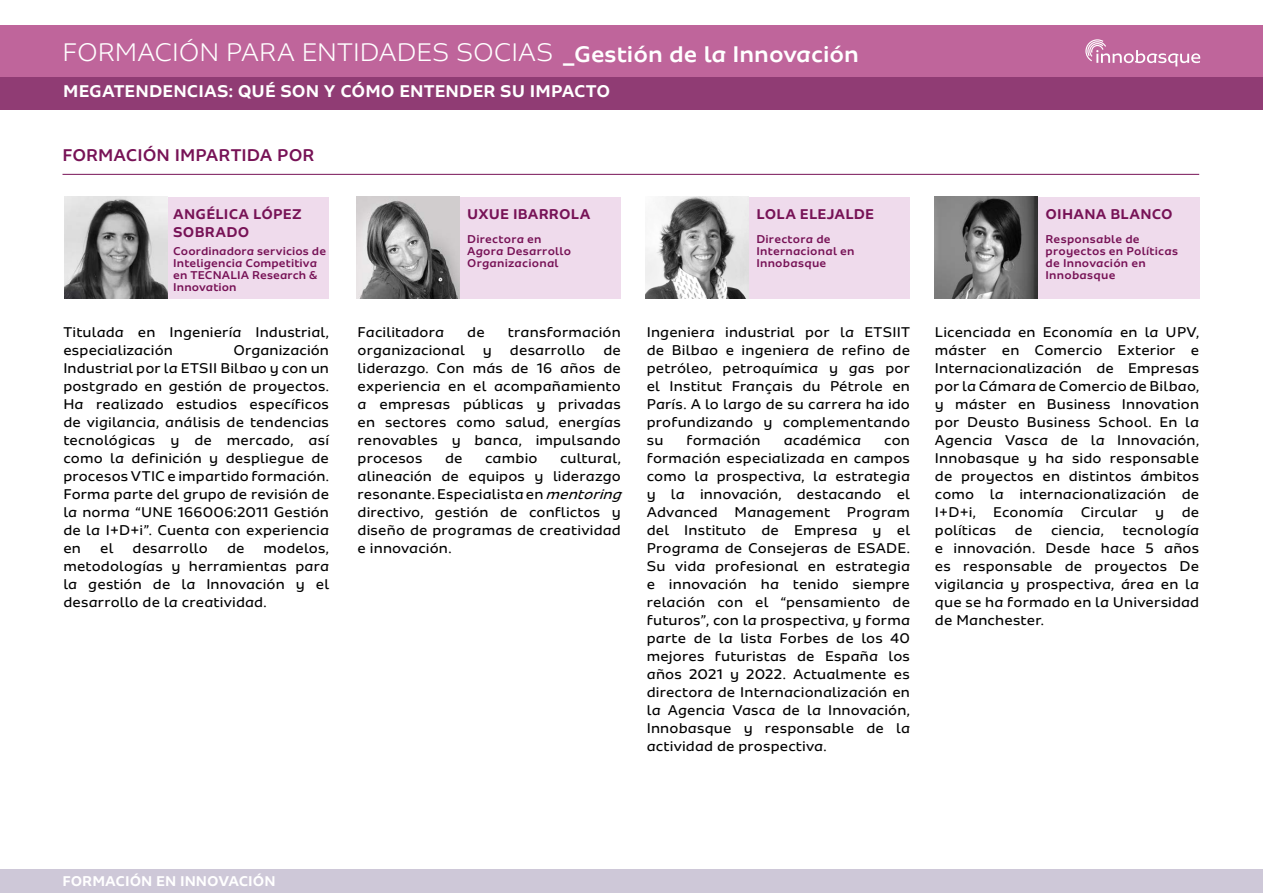
<style>
.page{position:relative;width:1263px;height:893px;background:#fff}
.page>*{position:absolute;margin:0;border:0;box-sizing:border-box;transform-origin:0 0}
.t1{font:300 27px "Sua";color:#fff}
.t2{font:500 24px "Sua";color:#fff}
.t3{font:700 18px "Sua";letter-spacing:.005em;color:#fff}
.t4{font:500 18px "Sua";letter-spacing:.005em;color:#771256}
.t5{font:15px/18px "Sua";letter-spacing:.01em;color:#000;text-align:justify}
.t6{font:700 15px/18px "Sua";letter-spacing:.015em;color:#771256}
.t7{font:700 15px "Sua";color:#fff}
.t8{font:500 12px/12px "Sua";letter-spacing:.015em;color:#771256}
.s1{font-style:italic}
</style>
<div class="page">
<div style="left:0;top:26px;width:1263px;height:52px;background:#bf659b"></div>
<svg style="left:1085px;top:39px;width:115px;height:27px"></svg>
<div style="left:0;top:870px;width:1263px;height:23px;background:#cec8d8"></div>
<div style="left:0;top:77px;width:1263px;height:32px;background:#903c74"></div>
<hr style="left:63px;top:174px;width:1136px;height:1px;background:#771256">
<div style="left:168px;top:197px;width:161px;height:102px;background:#efdbec"></div>
<div style="left:460px;top:197px;width:161px;height:102px;background:#efdbec"></div>
<div style="left:749px;top:197px;width:161px;height:102px;background:#efdbec"></div>
<div style="left:1038px;top:197px;width:161px;height:102px;background:#efdbec"></div>
<img style="left:65px;top:197px;width:103px;height:102px">
<img style="left:357px;top:197px;width:103px;height:102px">
<img style="left:646px;top:197px;width:103px;height:102px">
<img style="left:935px;top:197px;width:103px;height:102px">
<h1 class="t1" style="left:63px;top:38px;width:492px">FORMACIÓN PARA ENTIDADES SOCIAS</h1>
<h2 class="t2" style="left:563px;top:40px;width:297px">_Gestión de la Innovación</h2>
<p class="t3" style="left:63px;top:80px;width:548px">MEGATENDENCIAS: QUÉ SON Y CÓMO ENTENDER SU IMPACTO</p>
<p class="t4" style="left:63px;top:145px;width:253px">FORMACIÓN IMPARTIDA POR</p>
<p class="t6" style="left:173px;top:205px;width:130px">ANGÉLICA LÓPEZ<br>SOBRADO</p>
<p class="t8" style="left:173px;top:245px;width:154px">Coordinadora servicios de<br>Inteligencia Competitiva en TECNALIA Research &amp;<br>Innovation</p>
<p class="t5" style="left:63px;top:323px;width:267px">Titulada en Ingeniería Industrial, especialización</p>
<p class="t5" style="left:63px;top:341px;width:267px;text-indent:170px">Organización Industrial por la ETSII Bilbao y con un postgrado en gestión de proyectos.<br>Ha realizado estudios específicos de vigilancia, análisis de tendencias tecnológicas y de mercado, así como la definición y despliegue de procesos VTIC e impartido formación.<br>Forma parte del grupo de revisión de la norma “UNE 166006:2011 Gestión de la I+D+i”. Cuenta con experiencia en</p>
<p class="t5" style="left:63px;top:539px;width:267px;text-indent:200px">modelos, metodologías y herramientas para la gestión de la Innovación y el desarrollo de la creatividad.</p>
<p class="t5" style="left:100px;top:539px;width:15px">el</p>
<p class="t5" style="left:133px;top:539px;width:77px">desarrollo</p>
<p class="t5" style="left:227px;top:539px;width:19px">de</p>
<p class="t6" style="left:467px;top:205px;width:125px">UXUE IBARROLA</p>
<p class="t8" style="left:467px;top:233px;width:105px">Directora en<br>Agora Desarrollo<br>Organizacional</p>
<p class="t5" style="left:358px;top:323px;width:265px;text-indent:150px">transformación organizacional y desarrollo de liderazgo. Con más de 16 años de experiencia en el acompañamiento a empresas públicas y privadas en sectores como salud, energías renovables y banca, impulsando procesos</p>
<p class="t5" style="left:358px;top:323px;width:88px">Facilitadora</p>
<p class="t5" style="left:467px;top:323px;width:19px">de</p>
<p class="t5" style="left:358px;top:449px;width:270px;text-align:left;text-indent:202px">cultural, alineación de equipos y liderazgo resonante. Especialista en <span class="s1">mentoring </span>directivo, gestión de conflictos y diseño de programas de creatividad e innovación.</p>
<p class="t5" style="left:445px;top:449px;width:19px">de</p>
<p class="t5" style="left:485px;top:449px;width:54px">cambio</p>
<p class="t6" style="left:756px;top:205px;width:119px">LOLA ELEJALDE</p>
<p class="t8" style="left:756px;top:233px;width:100px">Directora de<br>Internacional en<br>Innobasque</p>
<p class="t5" style="left:647px;top:323px;width:265px">Ingeniera industrial por la ETSIIT de Bilbao e ingeniera de refino de petróleo, petroquímica y gas por el Institut Français du Pétrole en París. A lo largo de su carrera ha ido profundizando y complementando su</p>
<p class="t5" style="left:686px;top:431px;width:76px">formación</p>
<p class="t5" style="left:784px;top:431px;width:79px">académica</p>
<p class="t5" style="left:647px;top:431px;width:265px;text-indent:237px">con formación especializada en campos como la prospectiva, la estrategia y la innovación, destacando el Advanced Management Program del Instituto de Empresa y el Programa de Consejeras de ESADE.<br>Su vida profesional en estrategia e innovación ha tenido siempre relación con el “pensamiento de futuros”, con la prospectiva, y forma parte de la lista Forbes de los 40 mejores futuristas de España los años 2021 y 2022. Actualmente es directora de Internacionalización en la Agencia Vasca de la Innovación, Innobasque y responsable de la actividad de prospectiva.</p>
<p class="t6" style="left:1045px;top:205px;width:129px">OIHANA BLANCO</p>
<p class="t8" style="left:1045px;top:233px;width:134px">Responsable de proyectos en Políticas de Innovación en<br>Innobasque</p>
<p class="t5" style="left:935px;top:323px;width:266px">Licenciada en Economía en la UPV, máster en Comercio Exterior e Internacionalización de Empresas por la Cámara de Comercio de Bilbao, y máster en Business Innovation por Deusto Business School. En la Agencia Vasca de la Innovación, Innobasque y ha sido responsable de proyectos en distintos ámbitos como la internacionalización de I+D+i, Economía Circular y de políticas de ciencia, tecnología e innovación. Desde hace 5 años es responsable de proyectos De vigilancia y prospectiva, área en la que se ha formado en la Universidad de Manchester.</p>
<p class="t7" style="left:63px;top:872px;width:215px">FORMACIÓN EN INNOVACIÓN</p>
</div>
